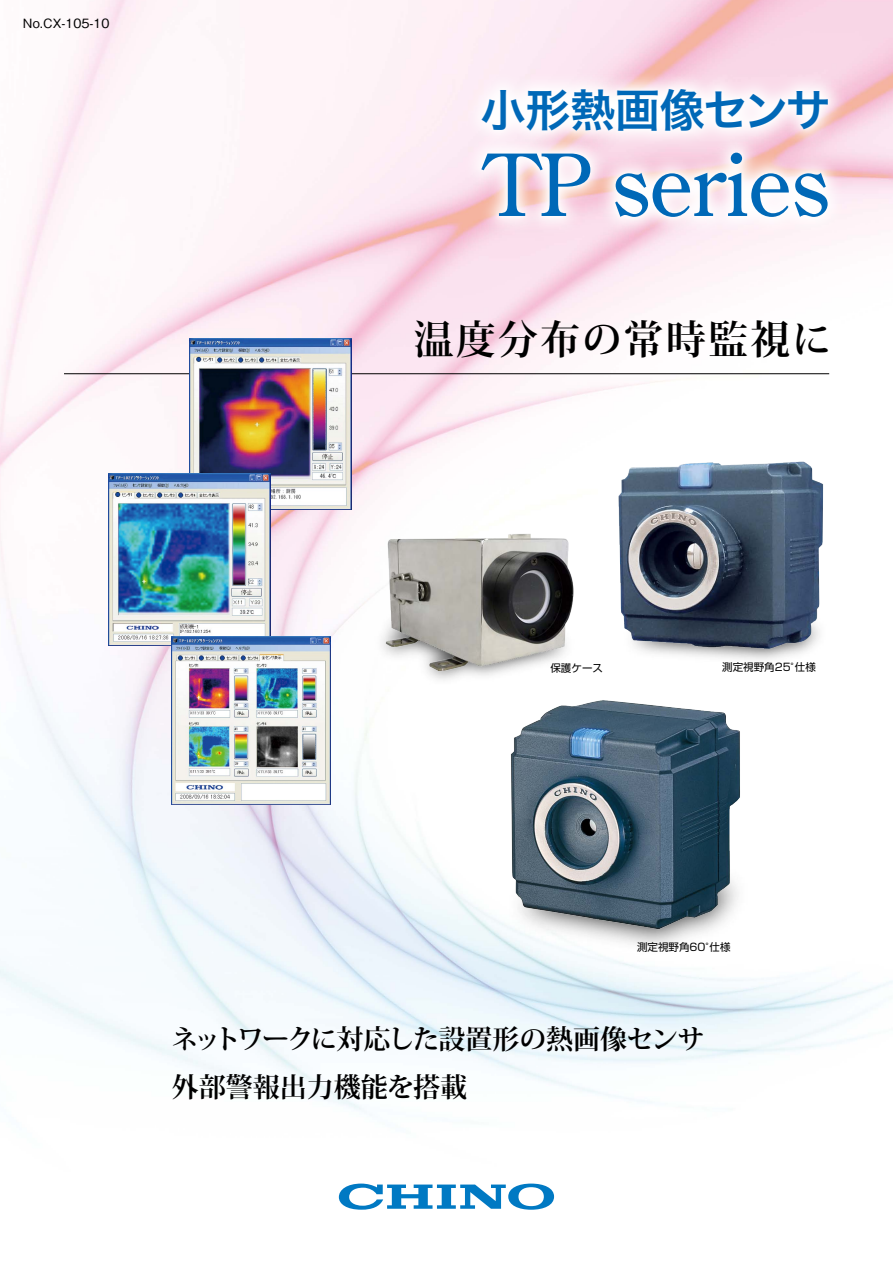
<style>
.page{position:relative;width:893px;height:1263px;background:#fff}
.page>*{position:absolute;margin:0;border:0;box-sizing:border-box;transform-origin:0 0}
.t1{font:44.7px "Hiragino Sans W6";color:#0068b7}
.t2{font:700 39.75px "Koz Min Pro";letter-spacing:.06em;color:#000}
.t3{font:700 27px/48px "Koz Min Pro";letter-spacing:-.015em;color:#000}
.t4{font:500 12.75px "Gothic BBB Pr 5";color:#000}
.t5{font:10.5px "Shin Go Pr 5";color:#000}
</style>
<div class="page">
<img style="left:0;top:0;width:893px;height:1199px">
<hr style="left:64px;top:373px;width:765px;height:1px;background:#000">
<img style="left:458px;top:65px;width:395px;height:63px">
<img style="left:474px;top:81px;width:362px;height:47px">
<img style="left:472px;top:819px;width:18px;height:165px">
<img style="left:490px;top:668px;width:403px;height:531px">
<img style="left:334px;top:567px;width:253px;height:157px">
<img style="left:359px;top:473px;width:228px;height:243px">
<img style="left:457px;top:128px;width:396px;height:114px">
<img style="left:475px;top:146px;width:359px;height:77px">
<svg style="left:481px;top:154px;width:109px;height:62px"></svg>
<svg style="left:615px;top:153px;width:174px;height:64px"></svg>
<svg style="left:795px;top:173px;width:33px;height:44px"></svg>
<img style="left:580px;top:571px;width:7px;height:131px">
<img style="left:587px;top:424px;width:294px;height:542px">
<img style="left:190px;top:339px;width:161px;height:171px">
<img style="left:109px;top:474px;width:162px;height:171px">
<img style="left:172px;top:636px;width:159px;height:169px">
<svg style="left:339px;top:1183px;width:215px;height:27px"></svg>
<p class="t4" style="left:23px;top:13px;width:88px">No.CX-105-10</p>
<h1 class="t1" style="left:481px;top:70px;width:351px">小形熱画像センサ</h1>
<h2 class="t2" style="left:414px;top:310px;width:420px">温度分布の常時監視に</h2>
<p class="t5" style="left:550px;top:660px;width:54px">保護ケース</p>
<p class="t5" style="left:722px;top:659px;width:95px">測定視野角25°仕様</p>
<p class="t5" style="left:637px;top:939px;width:95px">測定視野角60°仕様</p>
<p class="t3" style="left:171px;top:1013px;width:535px">ネットワークに対応した設置形の熱画像センサ外部警報出力機能を搭載</p>
</div>
